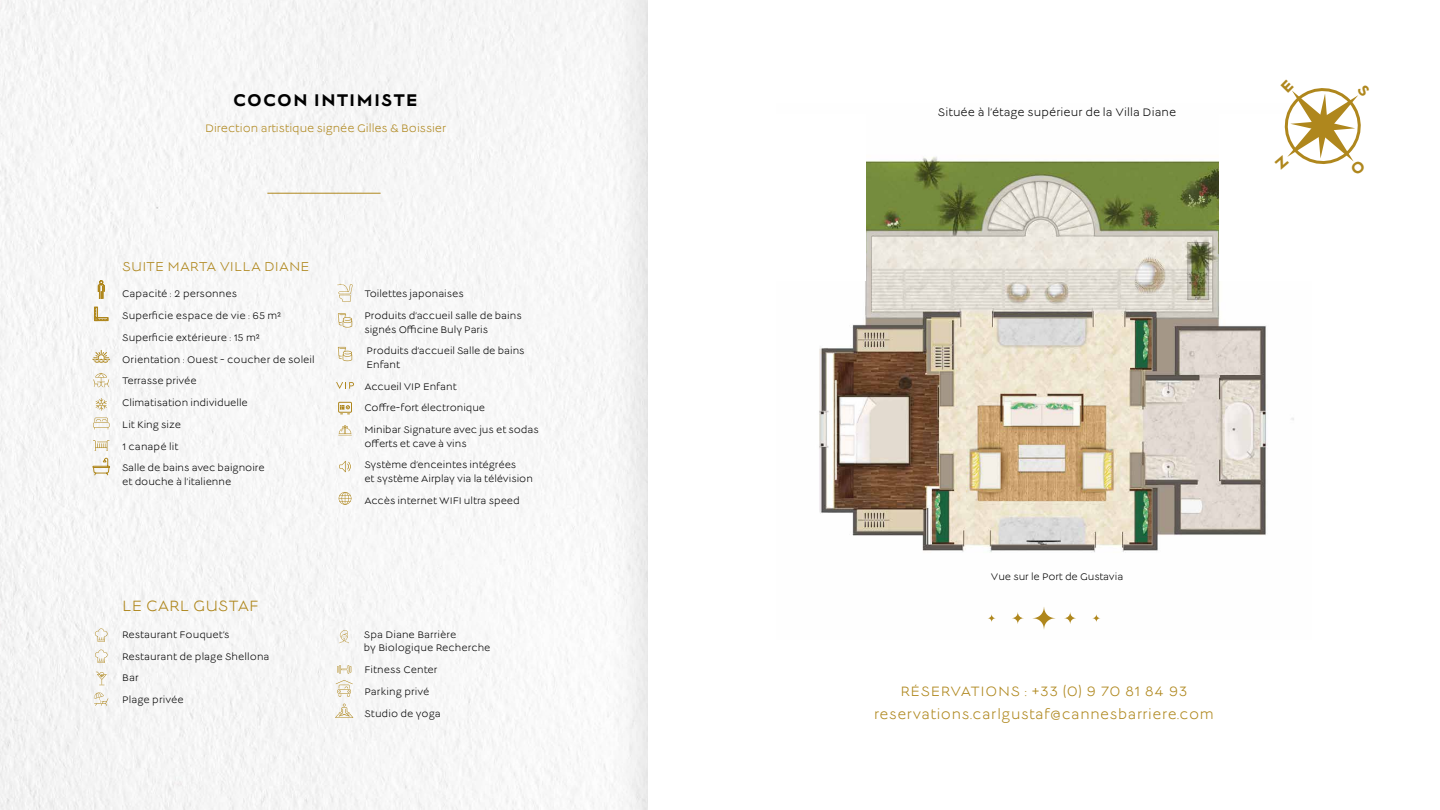
<style>
.page{position:relative;width:1440px;height:810px;background:#fff}
.page>*{position:absolute;margin:0;border:0;box-sizing:border-box;transform-origin:0 0}
.t1{font:700 18.75px "Lucien";letter-spacing:.06em;color:#000}
.t2{font:16.5px "Lucien";letter-spacing:.01em;color:#af871d}
.t3{font:15px/22.5px "Lucien";letter-spacing:.04em;color:#af871d;text-align:center}
.t4{font:14.25px "Lucien";letter-spacing:.01em;color:#af871d}
.t5{font:12px "Lucien";color:#af871d}
.t6{font:12px "Lucien";letter-spacing:.01em;color:#000}
.t7{font:10.5px/21.8px "Lucien";color:#000}
</style>
<div class="page">
<img style="left:0;top:0;width:606px;height:810px">
<div style="left:606px;top:0;width:834px;height:810px;background:#f3f3f3"></div>
<div style="left:648px;top:0;width:792px;height:810px;background:#fff"></div>
<img style="left:819px;top:157px;width:475px;height:462px">
<div style="left:1220px;top:114px;width:105px;height:166px;background:#fff"></div>
<div style="left:760px;top:114px;width:106px;height:166px;background:#fff"></div>
<svg style="left:1033px;top:607px;width:22px;height:22px"></svg>
<svg style="left:1012px;top:612px;width:12px;height:12px"></svg>
<svg style="left:1064px;top:612px;width:12px;height:12px"></svg>
<svg style="left:988px;top:614px;width:8px;height:8px"></svg>
<svg style="left:1092px;top:614px;width:8px;height:8px"></svg>
<svg style="left:93px;top:418px;width:16px;height:12px"></svg>
<svg style="left:338px;top:425px;width:14px;height:10px"></svg>
<svg style="left:93px;top:440px;width:16px;height:11px"></svg>
<svg style="left:94px;top:307px;width:14px;height:14px"></svg>
<svg style="left:339px;top:492px;width:12px;height:13px"></svg>
<svg style="left:98px;top:280px;width:6px;height:18px"></svg>
<div style="left:338px;top:402px;width:14px;height:11px;border:1px solid #af871d"></div>
<svg style="left:340px;top:405px;width:10px;height:10px"></svg>
<svg style="left:337px;top:284px;width:16px;height:18px"></svg>
<svg style="left:338px;top:313px;width:14px;height:15px"></svg>
<svg style="left:338px;top:347px;width:14px;height:14px"></svg>
<svg style="left:93px;top:373px;width:16px;height:14px"></svg>
<svg style="left:92px;top:458px;width:18px;height:18px"></svg>
<svg style="left:96px;top:398px;width:11px;height:13px"></svg>
<svg style="left:339px;top:461px;width:12px;height:11px"></svg>
<svg style="left:336px;top:382px;width:18px;height:7px"></svg>
<svg style="left:95px;top:650px;width:13px;height:13px"></svg>
<svg style="left:95px;top:629px;width:13px;height:13px"></svg>
<svg style="left:94px;top:692px;width:14px;height:14px"></svg>
<svg style="left:96px;top:672px;width:11px;height:14px"></svg>
<svg style="left:92px;top:350px;width:18px;height:13px"></svg>
<hr style="left:267px;top:193px;width:114px;height:1px;background:#af871d">
<svg style="left:339px;top:630px;width:10px;height:13px"></svg>
<svg style="left:336px;top:680px;width:17px;height:17px"></svg>
<svg style="left:337px;top:665px;width:14px;height:9px"></svg>
<svg style="left:335px;top:704px;width:18px;height:14px"></svg>
<svg style="left:1284px;top:88px;width:77px;height:76px"></svg>
<h1 class="t1" style="left:233px;top:91px;width:186px">COCON INTIMISTE</h1>
<p class="t5" style="left:205px;top:123px;width:243px">Direction artistique signée Gilles &amp; Boissier</p>
<h3 class="t4" style="left:122px;top:260px;width:189px">SUITE MARTA VILLA DIANE</h3>
<p class="t7" style="left:122px;top:284px;width:194px">Capacité : 2 personnes<br>Superficie espace de vie : 65 m²<br>Superficie extérieure : 15 m²<br>Orientation : Ouest - coucher de soleil<br>Terrasse privée<br>Climatisation individuelle<br>Lit King size<br>1 canapé lit<br>Salle de bains avec baignoire</p>
<p class="t7" style="left:122px;top:471px;width:111px">et douche à l’italienne</p>
<p class="t7" style="left:364px;top:284px;width:159px">Toilettes japonaises<br>Produits d’accueil salle de bains</p>
<p class="t7" style="left:364px;top:319px;width:162px">signés Officine Buly Paris<br>Produits d’accueil Salle de bains</p>
<p class="t7" style="left:364px;top:354px;width:176px">Enfant<br>Accueil VIP Enfant<br>Coffre-fort électronique<br>Minibar Signature avec jus et sodas</p>
<p class="t7" style="left:364px;top:433px;width:153px">offerts et cave à vins<br>Système d’enceintes intégrées</p>
<p class="t7" style="left:364px;top:468px;width:170px">et système Airplay via la télévision<br>Accès internet WIFI ultra speed</p>
<h2 class="t2" style="left:122px;top:599px;width:138px">LE CARL GUSTAF</h2>
<p class="t7" style="left:122px;top:624px;width:149px">Restaurant Fouquet’s<br>Restaurant de plage Shellona<br>Bar<br>Plage privée</p>
<p class="t7" style="left:364px;top:629px;width:128px;line-height:13.5px">Spa Diane Barrière<br>by Biologique Recherche</p>
<p class="t7" style="left:364px;top:660px;width:78px">Fitness Center<br>Parking privé<br>Studio de yoga</p>
<p class="t6" style="left:938px;top:107px;width:240px">Située à l’étage supérieur de la Villa Diane</p>
<p class="t7" style="left:991px;top:566px;width:134px">Vue sur le Port de Gustavia</p>
<h3 class="t3" style="left:874px;top:681px;width:341px">RÉSERVATIONS : +33 (0) 9 70 81 84 93 reservations.carlgustaf@cannesbarriere.com</h3>
</div>
